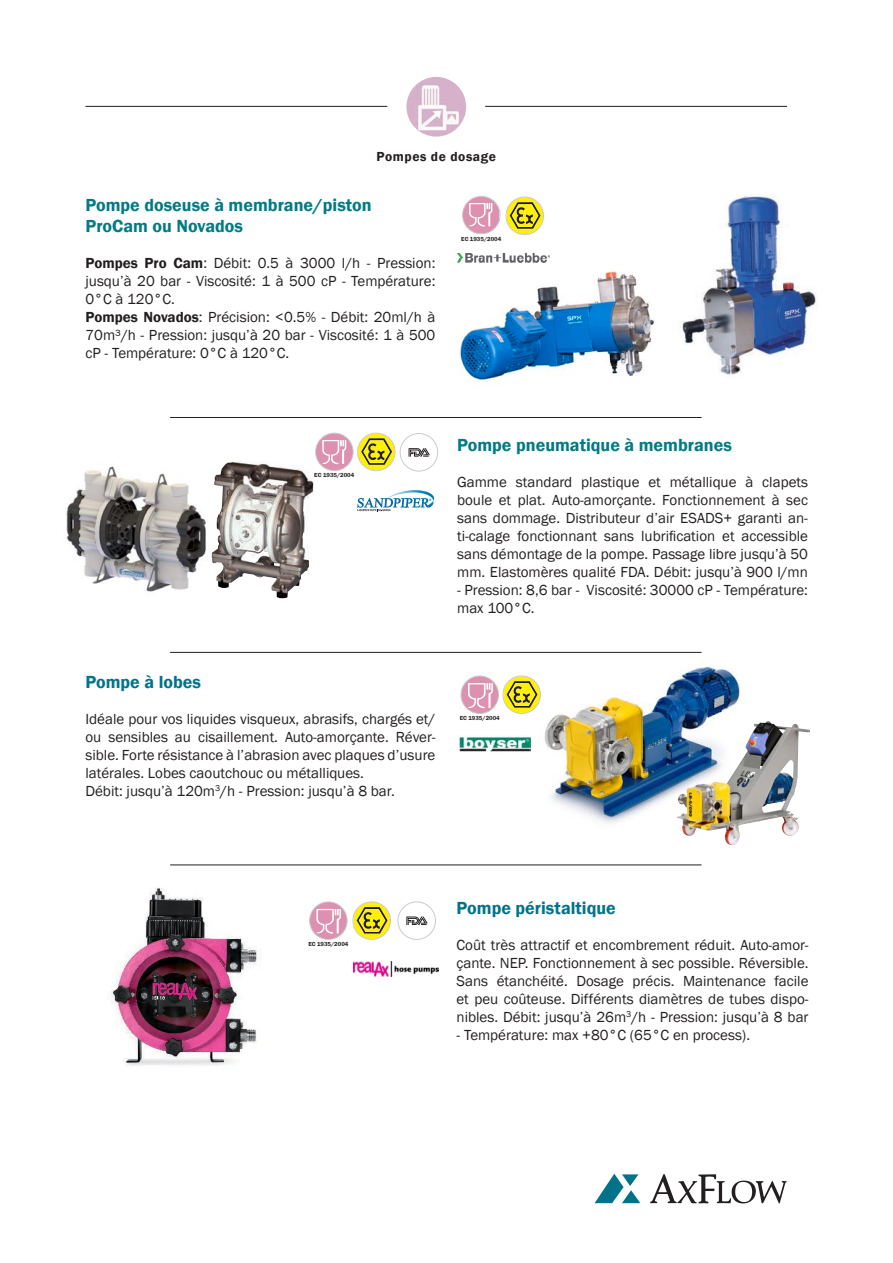
<style>
.page{position:relative;width:893px;height:1263px;background:#fff}
.page>*{position:absolute;margin:0;border:0;box-sizing:border-box;transform-origin:0 0}
.t1{font:600 18px/21.6px "Franklin Gothic";color:#007a84}
.t2{font:600 18px "Franklin Gothic";color:#00738a}
.t3{font:15px/18px "Franklin Gothic";color:#231f20}
.t4{font:600 13.5px "Franklin Gothic";letter-spacing:.04em;color:#231f20}
.t5{font:600 6px "Franklin Gothic";color:#231f20}
.s1{font-weight:600}
</style>
<div class="page">
<svg style="left:595px;top:1174px;width:45px;height:29px"></svg>
<svg style="left:650px;top:1174px;width:137px;height:29px"></svg>
<img style="left:455px;top:271px;width:199px;height:111px">
<hr style="left:170px;top:417px;width:531px;height:1px;background:#231f20">
<img style="left:353px;top:962px;width:85px;height:15px">
<img style="left:110px;top:887px;width:147px;height:179px">
<img style="left:682px;top:194px;width:135px;height:184px">
<hr style="left:170px;top:652px;width:531px;height:1px;background:#231f20">
<hr style="left:170px;top:864px;width:531px;height:1px;background:#231f20">
<svg style="left:463px;top:196px;width:36px;height:38px"></svg>
<div style="left:462px;top:196px;width:38px;height:38px;border:1px solid #cacbcc;border-radius:50%"></div>
<svg style="left:507px;top:197px;width:36px;height:37px"></svg>
<svg style="left:510px;top:202px;width:31px;height:27px"></svg>
<div style="left:506px;top:197px;width:38px;height:38px;border:1px solid #cacbcc;border-radius:50%"></div>
<svg style="left:316px;top:433px;width:37px;height:38px"></svg>
<svg style="left:322px;top:440px;width:24px;height:24px"></svg>
<div style="left:315px;top:433px;width:38px;height:38px;border:1px solid #cacbcc;border-radius:50%"></div>
<svg style="left:358px;top:433px;width:37px;height:37px"></svg>
<svg style="left:361px;top:438px;width:31px;height:27px"></svg>
<div style="left:357px;top:433px;width:38px;height:38px;border:1px solid #cacbcc;border-radius:50%"></div>
<svg style="left:311px;top:903px;width:36px;height:36px"></svg>
<div style="left:309px;top:901px;width:38px;height:39px;border:1px solid #cacbcc;border-radius:50%"></div>
<svg style="left:354px;top:902px;width:36px;height:37px"></svg>
<svg style="left:357px;top:907px;width:30px;height:26px"></svg>
<div style="left:353px;top:901px;width:38px;height:39px;border:1px solid #cacbcc;border-radius:50%"></div>
<svg style="left:406px;top:916px;width:21px;height:9px"></svg>
<div style="left:398px;top:901px;width:38px;height:39px;border:1px solid #cacbcc;border-radius:50%"></div>
<img style="left:540px;top:666px;width:200px;height:157px">
<img style="left:459px;top:735px;width:72px;height:17px">
<img style="left:457px;top:253px;width:92px;height:10px">
<svg style="left:461px;top:676px;width:37px;height:37px"></svg>
<div style="left:461px;top:676px;width:38px;height:38px;border:1px solid #cacbcc;border-radius:50%"></div>
<svg style="left:504px;top:676px;width:36px;height:37px"></svg>
<svg style="left:507px;top:681px;width:30px;height:27px"></svg>
<div style="left:503px;top:676px;width:38px;height:38px;border:1px solid #cacbcc;border-radius:50%"></div>
<svg style="left:409px;top:448px;width:21px;height:9px"></svg>
<div style="left:400px;top:433px;width:38px;height:38px;border:1px solid #cacbcc;border-radius:50%"></div>
<img style="left:211px;top:462px;width:103px;height:136px">
<svg style="left:357px;top:490px;width:77px;height:22px"></svg>
<img style="left:66px;top:466px;width:140px;height:126px">
<img style="left:677px;top:721px;width:122px;height:124px">
<hr style="left:85px;top:106px;width:302px;height:1px;background:#231f20">
<hr style="left:485px;top:106px;width:302px;height:1px;background:#231f20">
<img style="left:406px;top:77px;width:60px;height:60px;border-radius:30px">
<p class="t4" style="left:377px;top:148px;width:121px">Pompes de dosage</p>
<p class="t1" style="left:85px;top:194px;width:288px">Pompe doseuse à membrane/piston<br>ProCam ou Novados</p>
<p class="t3" style="left:85px;top:255px;width:351px"><span class="s1">Pompes Pro Cam</span>: Débit: 0.5 à 3000 l/h - Pression: jusqu’à 20 bar - Viscosité: 1 à 500 cP - Température:<br>0°C à 120°C.<br><span class="s1">Pompes Novados</span>: Précision: &lt;0.5% - Débit: 20ml/h à 70m³/h - Pression: jusqu’à 20 bar - Viscosité: 1 à 500 cP - Température: 0°C à 120°C.</p>
<p class="t5" style="left:461px;top:235px;width:42px">EC 1935/2004</p>
<p class="t5" style="left:314px;top:472px;width:42px">EC 1935/2004</p>
<p class="t1" style="left:457px;top:435px;width:276px">Pompe pneumatique à membranes</p>
<p class="t3" style="left:457px;top:474px;width:352px;text-align:justify">Gamme standard plastique et métallique à clapets boule et plat. Auto-amorçante. Fonctionnement à sec sans dommage. Distributeur d’air ESADS+ garanti an&shy;ti-calage fonctionnant sans lubrification et accessible sans démontage de la pompe. Passage libre jusqu’à 50 mm. Elastomères qualité FDA. Débit: jusqu’à 900 l/mn</p>
<p class="t3" style="left:457px;top:582px;width:352px">- Pression: 8,6 bar - Viscosité: 30000 cP - Température: max 100°C.</p>
<p class="t2" style="left:85px;top:671px;width:117px">Pompe à lobes</p>
<p class="t3" style="left:85px;top:710px;width:351px">Idéale pour vos liquides visqueux, abrasifs, chargés et/ ou sensibles au cisaillement. Auto-amorçante. Réver&shy;sible. Forte résistance à l’abrasion avec plaques d’usure latérales. Lobes caoutchouc ou métalliques.<br>Débit: jusqu’à 120m<sup>3</sup>/h - Pression: jusqu’à 8 bar.</p>
<p class="t5" style="left:460px;top:715px;width:42px">EC 1935/2004</p>
<p class="t5" style="left:308px;top:940px;width:42px">EC 1935/2004</p>
<p class="t2" style="left:457px;top:897px;width:161px">Pompe péristaltique</p>
<p class="t3" style="left:457px;top:937px;width:353px;text-align:justify">Coût très attractif et encombrement réduit. Auto-amor&shy;çante. NEP. Fonctionnement à sec possible. Réversible.<br>Sans étanchéité. Dosage précis. Maintenance facile et peu coûteuse. Différents diamètres de tubes dispo&shy;nibles. Débit: jusqu’à 26m<sup>3</sup>/h - Pression: jusqu’à 8 bar</p>
<p class="t3" style="left:457px;top:1027px;width:295px">- Température: max +80°C (65°C en process).</p>
</div>
